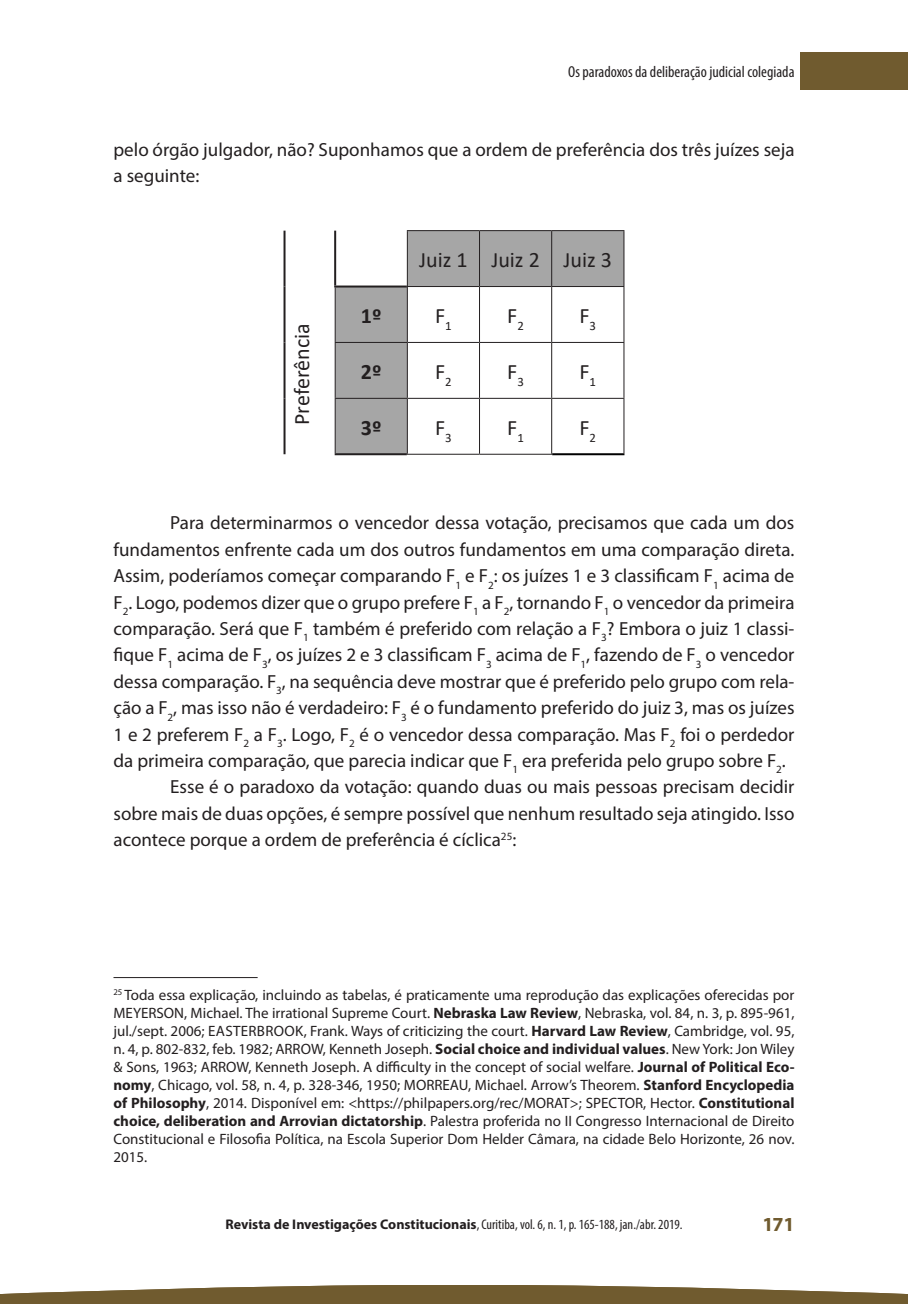
<style>
.page{position:relative;width:908px;height:1304px;background:#fff}
.page>*{position:absolute;margin:0;border:0;box-sizing:border-box;transform-origin:0 0}
.t1{font:22px "Calibri";color:#231f20}
.t2{font:700 22px "Calibri";color:#231f20}
.t3{font:700 20px "Myriad Pro";color:#705b2f}
.Normal_copy{font:19px/26.4px "Myriad Pro";color:#231f20;text-align:justify}
.t4{font:condensed 16px "Myriad Pro";color:#231f20}
.Rodapé_copy{font:15px/18px "Myriad Pro";color:#231f20;text-align:justify}
.t5{font:condensed 14px "Myriad Pro";color:#231f20}
.s1{font-weight:700}
.s2{font-weight:700;font-stretch:normal}
</style>
<div class="page">
<div style="left:799px;top:52px;width:108px;height:37px;background:#705b2f"></div>
<svg style="left:0;top:1285px;width:907px;height:19px;background:#867550"></svg>
<svg style="left:335px;top:231px;width:288px;height:222px;background:#b0b0b0"></svg>
<svg style="left:407px;top:287px;width:216px;height:167px"></svg>
<hr style="left:283px;top:231px;width:2px;height:56px;background:#231f20">
<hr style="left:334px;top:231px;width:2px;height:55px;background:#231f20">
<hr style="left:283px;top:287px;width:2px;height:55px;background:#231f20">
<hr style="left:334px;top:286px;width:72px;height:2px;background:#231f20">
<hr style="left:283px;top:342px;width:2px;height:56px;background:#231f20">
<hr style="left:283px;top:398px;width:2px;height:56px;background:#231f20">
<hr style="left:334px;top:453px;width:72px;height:2px;background:#231f20">
<hr style="left:406px;top:230px;width:73px;height:1px;background:#231f20">
<hr style="left:479px;top:230px;width:72px;height:1px;background:#231f20">
<hr style="left:551px;top:230px;width:73px;height:1px;background:#231f20">
<hr style="left:406px;top:231px;width:1px;height:55px;background:#231f20">
<hr style="left:479px;top:231px;width:1px;height:55px;background:#231f20">
<hr style="left:551px;top:231px;width:1px;height:55px;background:#231f20">
<hr style="left:623px;top:231px;width:1px;height:55px;background:#231f20">
<hr style="left:406px;top:286px;width:73px;height:1px;background:#231f20">
<hr style="left:479px;top:286px;width:72px;height:1px;background:#231f20">
<hr style="left:551px;top:286px;width:73px;height:1px;background:#231f20">
<hr style="left:334px;top:342px;width:73px;height:1px;background:#231f20">
<hr style="left:407px;top:342px;width:72px;height:1px;background:#231f20">
<hr style="left:479px;top:342px;width:72px;height:1px;background:#231f20">
<hr style="left:551px;top:342px;width:73px;height:1px;background:#231f20">
<hr style="left:406px;top:454px;width:73px;height:1px;background:#231f20">
<hr style="left:479px;top:454px;width:73px;height:1px;background:#231f20">
<hr style="left:334px;top:398px;width:73px;height:1px;background:#231f20">
<hr style="left:407px;top:398px;width:72px;height:1px;background:#231f20">
<hr style="left:479px;top:398px;width:72px;height:1px;background:#231f20">
<hr style="left:551px;top:398px;width:73px;height:1px;background:#231f20">
<hr style="left:552px;top:453px;width:72px;height:2px;background:#000">
<hr style="left:334px;top:288px;width:1px;height:54px;background:#231f20">
<hr style="left:406px;top:287px;width:1px;height:55px;background:#231f20">
<hr style="left:479px;top:287px;width:1px;height:55px;background:#231f20">
<hr style="left:551px;top:287px;width:1px;height:55px;background:#231f20">
<hr style="left:623px;top:287px;width:1px;height:55px;background:#231f20">
<hr style="left:334px;top:343px;width:1px;height:55px;background:#231f20">
<hr style="left:406px;top:343px;width:1px;height:55px;background:#231f20">
<hr style="left:479px;top:343px;width:1px;height:55px;background:#231f20">
<hr style="left:551px;top:343px;width:1px;height:55px;background:#231f20">
<hr style="left:623px;top:343px;width:1px;height:55px;background:#231f20">
<hr style="left:334px;top:399px;width:1px;height:54px;background:#231f20">
<hr style="left:406px;top:399px;width:1px;height:55px;background:#231f20">
<hr style="left:479px;top:399px;width:1px;height:55px;background:#231f20">
<hr style="left:551px;top:399px;width:1px;height:55px;background:#231f20">
<hr style="left:623px;top:399px;width:1px;height:54px;background:#231f20">
<hr style="left:113px;top:977px;width:144px;height:1px;background:#231f20">
<p class="t4" style="left:568px;top:62px;width:228px">Os paradoxos da deliberação judicial colegiada</p>
<p class="Normal_copy" style="left:113px;top:136px;width:682px">pelo órgão julgador, não? Suponhamos que a ordem de preferência dos três juízes seja a seguinte:</p>
<p class="t1" style="left:286px;top:425px;width:103px;rotate:-90deg">Preferência</p>
<p class="t1" style="left:419px;top:244px;width:50px">Juiz 1</p>
<p class="t1" style="left:491px;top:244px;width:50px">Juiz 2</p>
<p class="t1" style="left:563px;top:244px;width:50px">Juiz 3</p>
<p class="t2" style="left:361px;top:300px;width:22px">1º</p>
<p class="t1" style="left:435px;top:300px;width:18px">F<sub>1</sub></p>
<p class="t1" style="left:507px;top:300px;width:18px">F<sub>2</sub></p>
<p class="t1" style="left:579px;top:300px;width:18px">F<sub>3</sub></p>
<p class="t2" style="left:361px;top:356px;width:22px">2º</p>
<p class="t1" style="left:435px;top:356px;width:18px">F<sub>2</sub></p>
<p class="t1" style="left:507px;top:356px;width:18px">F<sub>3</sub></p>
<p class="t1" style="left:579px;top:356px;width:18px">F<sub>1</sub></p>
<p class="t2" style="left:361px;top:412px;width:22px">3º</p>
<p class="t1" style="left:435px;top:412px;width:18px">F<sub>3</sub></p>
<p class="t1" style="left:507px;top:412px;width:18px">F<sub>1</sub></p>
<p class="t1" style="left:579px;top:412px;width:18px">F<sub>2</sub></p>
<p class="Normal_copy" style="left:113px;top:509px;width:682px;text-indent:57px">Para determinarmos o vencedor dessa votação, precisamos que cada um dos fundamentos enfrente cada um dos outros fundamentos em uma comparação direta.<br>Assim, poderíamos começar comparando F<sub>1</sub> e F<sub>2</sub>: os juízes 1 e 3 classificam F<sub>1</sub> acima de F<sub>2</sub>. Logo, podemos dizer que o grupo prefere F<sub>1</sub> a F<sub>2</sub>, tornando F<sub>1</sub> o vencedor da primeira comparação. Será que F<sub>1</sub> também é preferido com relação a F<sub>3</sub>? Embora o juiz 1 classi&shy;fique F<sub>1</sub> acima de F<sub>3</sub>, os juízes 2 e 3 classificam F<sub>3</sub> acima de F<sub>1</sub>, fazendo de F<sub>3</sub> o vencedor dessa comparação. F<sub>3</sub>, na sequência deve mostrar que é preferido pelo grupo com rela&shy;ção a F<sub>2</sub>, mas isso não é verdadeiro: F<sub>3</sub> é o fundamento preferido do juiz 3, mas os juízes 1 e 2 preferem F<sub>2</sub> a F<sub>3</sub>. Logo, F<sub>2</sub> é o vencedor dessa comparação. Mas F<sub>2</sub> foi o perdedor da primeira comparação, que parecia indicar que F<sub>1</sub> era preferida pelo grupo sobre F<sub>2</sub>.</p>
<p class="Normal_copy" style="left:113px;top:773px;width:682px;text-indent:57px">Esse é o paradoxo da votação: quando duas ou mais pessoas precisam decidir sobre mais de duas opções, é sempre possível que nenhum resultado seja atingido. Isso acontece porque a ordem de preferência é cíclica<sup>25</sup>:</p>
<p class="Rodapé_copy" style="left:113px;top:986px;width:682px"><sup>25</sup> Toda essa explicação, incluindo as tabelas, é praticamente uma reprodução das explicações oferecidas por MEYERSON, Michael. The irrational Supreme Court. <span class="s1">Nebraska Law Review</span>, Nebraska, vol. 84, n. 3, p. 895-961, jul./sept. 2006; EASTERBROOK, Frank. Ways of criticizing the court. <span class="s1">Harvard Law Review</span>, Cambridge, vol. 95, n. 4, p. 802-832, feb. 1982; ARROW, Kenneth Joseph. <span class="s1">Social choice and individual values</span>. New York: Jon Wiley &amp; Sons, 1963; ARROW, Kenneth Joseph. A difficulty in the concept of social welfare. <span class="s1">Journal of Political Eco&shy;nomy</span>, Chicago, vol. 58, n. 4, p. 328-346, 1950; MORREAU, Michael. Arrow’s Theorem. <span class="s1">Stanford Encyclopedia of Philosophy</span>, 2014. Disponível em: &lt;https://philpapers.org/rec/MORAT&gt;; SPECTOR, Hector. <span class="s1">Constitutional choice, deliberation and Arrovian dictatorship</span>. Palestra proferida no II Congresso Internacional de Direito Constitucional e Filosofia Política, na Escola Superior Dom Helder Câmara, na cidade Belo Horizonte, 26 nov.<br>2015.</p>
<p class="t5" style="left:225px;top:1216px;width:458px"><span class="s2">Revista de Investigações Constitucionais</span>, Curitiba, vol. 6, n. 1, p. 165-188, jan./abr. 2019.</p>
<p class="t3" style="left:762px;top:1211px;width:33px">171</p>
</div>
